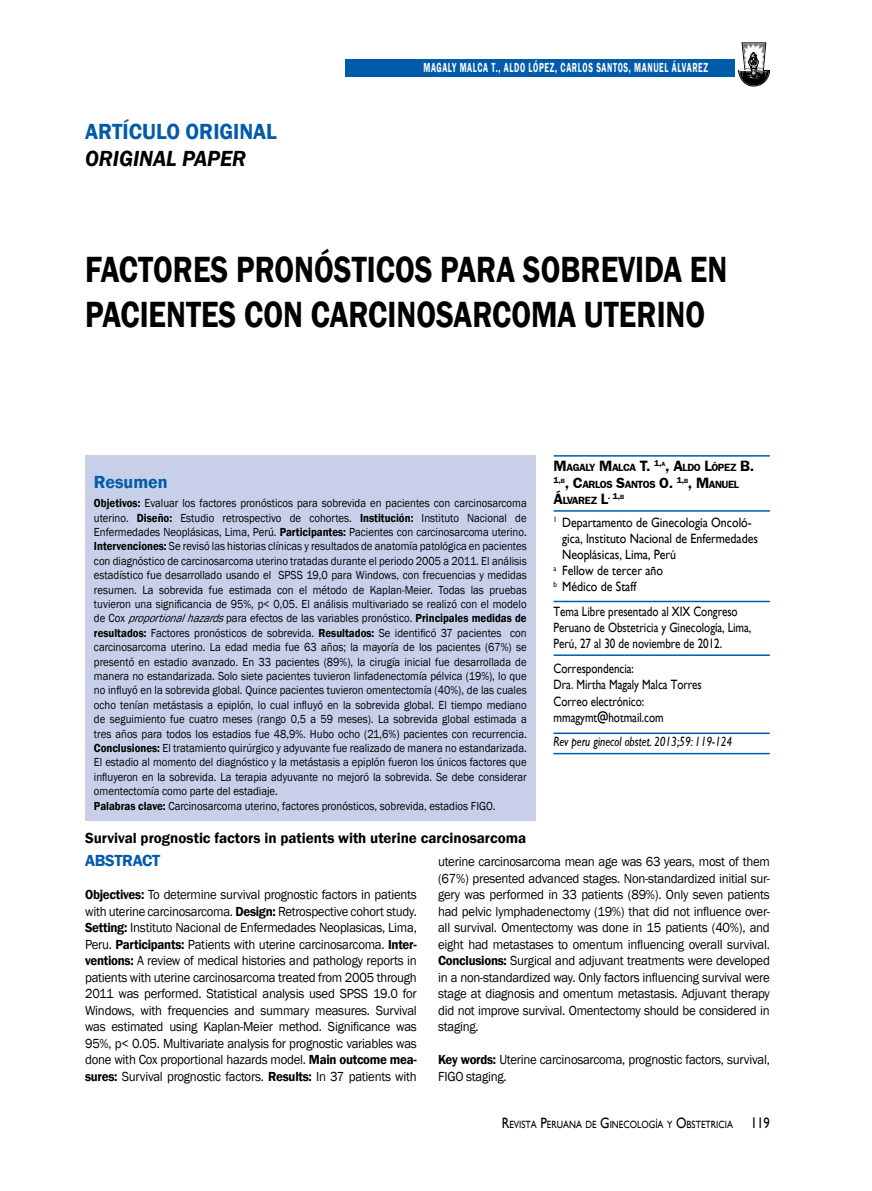
<style>
.page{position:relative;width:872px;height:1191px;background:#fff}
.page>*{position:absolute;margin:0;border:0;box-sizing:border-box;transform-origin:0 0}
.t1{font:600 37.5px "Franklin Gothic";color:#000;scale:.82 1}
.t2{font:600 22.5px "Franklin Gothic";color:#005baa;scale:.95 1}
.t3{font:italic 600 22.5px "Franklin Gothic";color:#000;scale:.95 1}
.t4{font:600 18px "Franklin Gothic";color:#005baa}
.t5{font:600 16.5px "Franklin Gothic";color:#005baa}
.t6{font:600 15px "Franklin Gothic";color:#000}
.t7{font:13.5px/16.5px "Franklin Gothic";letter-spacing:-.02em;color:#000;text-align:justify;scale:.95 1}
.t8{font:13.5px/16.2px "Gill Sans";color:#000;scale:.82 1}
.t9{font:13.5px "Gill Sans";color:#000;scale:.88 1}
.t10{font:600 13.5px "Franklin Gothic";letter-spacing:.08em;color:#fff;scale:.6 1}
.t11{font:italic 13.5px "Gill Sans";color:#000;scale:.82 1}
.t12{font:12px/14.4px "Franklin Gothic";color:#000;scale:.9 1}
.t13{font:700 10.5px/16.5px "Frankfurt Gothic";letter-spacing:-.045em;color:#000}
.t14{font:10.5px "Gill Sans";color:#000;scale:.85 1}
.t15{font:700 8.7px "Frankfurt Gothic";color:#000}
.s1{font-weight:600}
.s2{font-style:italic}
.s3{font-size:15px}
.s4{font-size:6.15px}
</style>
<div class="page">
<div style="left:345px;top:60px;width:389px;height:17px;background:#005baa"></div>
<svg style="left:738px;top:43px;width:32px;height:43px"></svg>
<div style="left:85px;top:455px;width:450px;height:366px;background:#c7cfe9"></div>
<hr style="left:553px;top:455px;width:217px;height:1px;background:#005baa">
<hr style="left:553px;top:510px;width:217px;height:1px;background:#005baa">
<hr style="left:553px;top:654px;width:217px;height:2px;background:#005baa">
<hr style="left:553px;top:732px;width:216px;height:2px;background:#005baa">
<hr style="left:553px;top:601px;width:217px;height:1px;background:#005baa">
<hr style="left:553px;top:753px;width:216px;height:1px;background:#005baa">
<h2 class="t2" style="left:85px;top:118px;width:204px">ARTÍCULO ORIGINAL</h2>
<h2 class="t3" style="left:85px;top:144px;width:171px">ORIGINAL PAPER</h2>
<p class="t10" style="left:423px;top:59px;width:476px">Magaly Malca T., Aldo López, Carlos Santos, Manuel Álvarez</p>
<h1 class="t1" style="left:85px;top:246px;width:43px">Factor</h1>
<h1 class="t1" style="left:193px;top:246px;width:77px">es pron</h1>
<h1 class="t1" style="left:314px;top:246px;width:66px">óstico</h1>
<h1 class="t1" style="left:415px;top:246px;width:55px">s para</h1>
<h1 class="t1" style="left:523px;top:246px;width:246px">sobrevida en</h1>
<h1 class="t1" style="left:85px;top:291px;width:20px">paci</h1>
<h1 class="t1" style="left:149px;top:291px;width:141px">entes con</h1>
<h1 class="t1" style="left:311px;top:291px;width:23px">carcino</h1>
<h1 class="t1" style="left:436px;top:291px;width:46px">sarco</h1>
<h1 class="t1" style="left:531px;top:291px;width:150px">ma uterino</h1>
<h3 class="t4" style="left:94px;top:471px;width:75px">Resumen</h3>
<p class="t12" style="left:94px;top:496px;width:482px"><span class="s1">Objetivos:</span> Evaluar los factores pronósticos para sobrevida en pacientes con carcinosarcoma uterino. <span class="s1">Diseño:</span> Estudio retrospectivo de cohortes. <span class="s1">Institución:</span> Instituto Nacional de Enfermedades Neoplásicas, Lima, Perú. <span class="s1">Participantes:</span> Pacientes con carcinosarcoma uterino.<br><span class="s1">Intervenciones:</span> Se revisó las historias clínicas y resultados de anatomía patológica en pacientes con diagnóstico de carcinosarcoma uterino tratadas durante el periodo 2005 a 2011. El análisis estadístico fue desarrollado usando el SPSS 19,0 para Windows, con frecuencias y medidas resumen. La sobrevida fue estimada con el método de Kaplan-Meier. Todas las pruebas tuvieron una significancia de 95%, p&lt; 0,05. El análisis multivariado se realizó con el modelo de Cox <span class="s2">proportionalhazards</span>para efectos de las variables pronóstico. <span class="s1">Principales medidas de resultados:</span> Factores pronósticos de sobrevida. <span class="s1">Resultados:</span> Se identificó 37 pacientes con carcinosarcoma uterino. La edad media fue 63 años; la mayoría de los pacientes (67%) se presentó en estadio avanzado. En 33 pacientes (89%), la cirugía inicial fue desarrollada de manera no estandarizada. Solo siete pacientes tuvieron linfadenectomía pélvica (19%), lo que no influyó en la sobrevida global. Quince pacientes tuvieron omentectomía (40%), de las cuales ocho tenían metástasis a epiplón, lo cual influyó en la sobrevida global. El tiempo mediano de seguimiento fue cuatro meses (rango 0,5 a 59 meses). La sobrevida global estimada a tres años para todos los estadios fue 48,9%. Hubo ocho (21,6%) pacientes con recurrencia.<br><span class="s1">Conclusiones:</span> El tratamiento quirúrgico y adyuvante fue realizado de manera no estandarizada.<br>El estadio al momento del diagnóstico y la metástasis a epiplón fueron los únicos factores que influyeron en la sobrevida. La terapia adyuvante no mejoró la sobrevida. Se debe considerar omentectomía como parte del estadiaje.<br><span class="s1">Palabras clave:</span> Carcinosarcoma uterino, factores pronósticos, sobrevida, estadios FIGO.</p>
<p class="t6" style="left:85px;top:828px;width:443px">Survival prognostic factors in patients with uterine carcinosarcoma</p>
<p class="t13" style="left:553px;top:459px;width:202px"><span class="s3">M</span>AGALY <span class="s3">M</span>ALCA <span class="s3">T.</span> <sup>1,</sup><sup>A</sup><span class="s3">, A</span>LDO <span class="s3">L</span>ÓPEZ <span class="s3">B.</span></p>
<p class="t15" style="left:553px;top:474px;width:12px">1,<span class="s4">B</span></p>
<p class="t13" style="left:553px;top:475px;width:187px;text-indent:11px"><span class="s3">, C</span>ARLOS <span class="s3">S</span>ANTOS <span class="s3">O.</span> <sup>1,</sup><sup>B</sup><span class="s3">, M</span>ANUEL<br><span class="s3">Á</span>LVAREZ <span class="s3">L</span><sup>.</sup> <sup>1,</sup><sup>B</sup></p>
<p class="t9" style="left:553px;top:514px;width:226px"><sup>1</sup> Departamento de Ginecología Oncoló-</p>
<p class="t9" style="left:562px;top:530px;width:224px">gica, Instituto Nacional de Enfermedades</p>
<p class="t9" style="left:562px;top:546px;width:131px">Neoplásicas, Lima, Perú</p>
<p class="t9" style="left:553px;top:562px;width:126px"><sup>a</sup> Fellow de tercer año</p>
<p class="t9" style="left:553px;top:579px;width:95px"><sup>b</sup> Médico de Staff</p>
<p class="t8" style="left:553px;top:603px;width:242px">Tema Libre presentado al XIX Congreso<br>Peruano de Obstetricia y Ginecología, Lima,<br>Perú, 27 al 30 de noviembre de 2012.</p>
<p class="t8" style="left:553px;top:660px;width:182px">Correspondencia:<br>Dra. Mirtha Magaly Malca Torres<br>Correo electrónico: mmagymt@hotmail.com</p>
<p class="t11" style="left:553px;top:734px;width:219px">Rev peru ginecol obstet. 2013;59: 119-124</p>
<h3 class="t5" style="left:85px;top:850px;width:40px">Abstract</h3>
<p class="t7" style="left:85px;top:886px;width:351px"><span class="s1">Objectives:</span> To determine survival prognostic factors in patients with uterine carcinosarcoma. <span class="s1">Design:</span> Retrospective cohort study.<br><span class="s1">Setting:</span> Instituto Nacional de Enfermedades Neoplasicas, Lima, Peru. <span class="s1">Participants:</span> Patients with uterine carcinosarcoma. <span class="s1">Inter&shy;ventions:</span> A review of medical histories and pathology reports in patients with uterine carcinosarcoma treated from 2005 through 2011 was performed. Statistical analysis used SPSS 19.0 for Windows, with frequencies and summary measures. Survival was estimated using Kaplan-Meier method. Significance was 95%, p&lt; 0.05. Multivariate analysis for prognostic variables was done with Cox proportional hazards model. <span class="s1">Main outcome mea&shy;sures:</span> Survival prognostic factors. <span class="s1">Results:</span> In 37 patients with</p>
<p class="t7" style="left:438px;top:853px;width:351px">uterine carcinosarcoma mean age was 63 years, most of them (67%) presented advanced stages. Non-standardized initial sur&shy;gery was performed in 33 patients (89%). Only seven patients had pelvic lymphadenectomy (19%) that did not influence over&shy;all survival. Omentectomy was done in 15 patients (40%), and eight had metastases to omentum influencing overall survival.<br><span class="s1">Conclusions:</span> Surgical and adjuvant treatments were developed in a non-standardized way. Only factors influencing survival were stage at diagnosis and omentum metastasis. Adjuvant therapy did not improve survival. Omentectomy should be considered in staging.</p>
<p class="t7" style="left:438px;top:1051px;width:351px"><span class="s1">Key words:</span> Uterine carcinosarcoma, prognostic factors, survival,<br>FIGO staging.</p>
<p class="t14" style="left:501px;top:1118px;width:317px"><span class="s3">R</span>EVISTA <span class="s3">P</span>ERUANA DE <span class="s3">G</span>INECOLOGÍA Y <span class="s3">O</span>BSTETRICIA <span class="s3">119</span></p>
</div>
